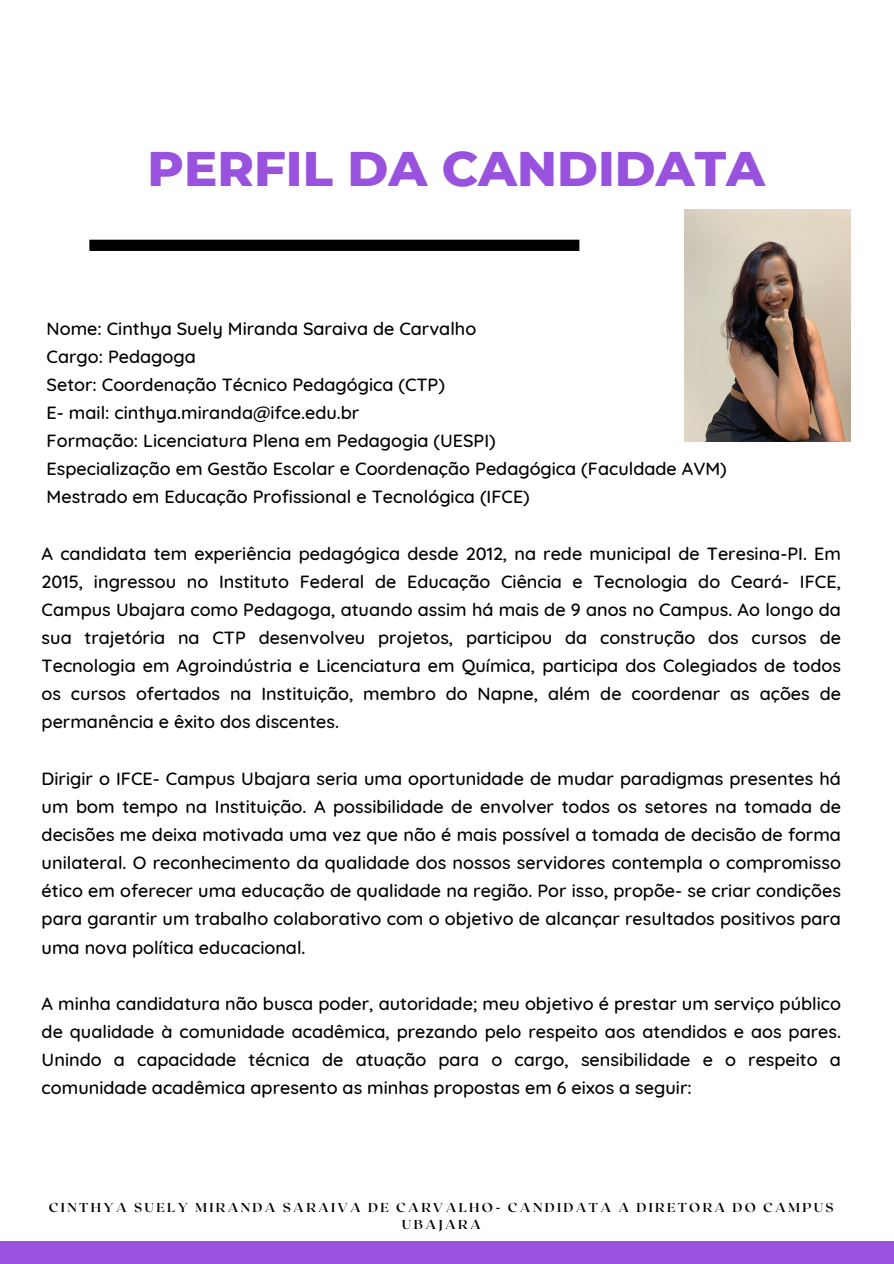
<style>
.page{position:relative;width:894px;height:1264px;background:#fff}
.page>*{position:absolute;margin:0;border:0;box-sizing:border-box;transform-origin:0 0}
.t1{font:800 49.5px "Montserrat";color:#9852dd}
.t2{font:500 18px/28.2px "Quicksand";color:#000;text-align:justify}
.t3{font:700 12.9px/17.2px "Roxborough CF";letter-spacing:.18em;color:#000;text-align:center}
</style>
<div class="page">
<div style="left:0;top:1241px;width:893px;height:22px;background:#9852dd"></div>
<div style="left:89px;top:240px;width:490px;height:11px;background:#000"></div>
<img style="left:684px;top:210px;width:166px;height:231px">
<h2 class="t1" style="left:148px;top:138px;width:619px">PERFIL DA CANDIDATA</h2>
<h1 class="t2" style="left:47px;top:314px;width:681px;text-align:left">Nome: Cinthya Suely Miranda Saraiva de Carvalho<br>Cargo: Pedagoga<br>Setor: Coordenação Técnico Pedagógica (CTP)<br>E- mail: cinthya.miranda@ifce.edu.br<br>Formação: Licenciatura Plena em Pedagogia (UESPI)<br>Especialização em Gestão Escolar e Coordenação Pedagógica (Faculdade AVM)<br>Mestrado em Educação Profissional e Tecnológica (IFCE)</h1>
<p class="t2" style="left:42px;top:539px;width:800px">A candidata tem experiência pedagógica desde 2012, na rede municipal de Teresina-PI. Em 2015, ingressou no Instituto Federal de Educação Ciência e Tecnologia do Ceará- IFCE, Campus Ubajara como Pedagoga, atuando assim há mais de 9 anos no Campus. Ao longo da sua trajetória na CTP desenvolveu projetos, participou da construção dos cursos de Tecnologia em Agroindústria e Licenciatura em Química, participa dos Colegiados de todos os cursos ofertados na Instituição, membro do Napne, além de coordenar as ações de permanência e êxito dos discentes.</p>
<h2 class="t2" style="left:42px;top:764px;width:800px">Dirigir o IFCE- Campus Ubajara seria uma oportunidade de mudar paradigmas presentes há um bom tempo na Instituição. A possibilidade de envolver todos os setores na tomada de decisões me deixa motivada uma vez que não é mais possível a tomada de decisão de forma unilateral. O reconhecimento da qualidade dos nossos servidores contempla o compromisso ético em oferecer uma educação de qualidade na região. Por isso, propõe- se criar condições para garantir um trabalho colaborativo com o objetivo de alcançar resultados positivos para uma nova política educacional.</h2>
<h2 class="t2" style="left:42px;top:989px;width:800px">A minha candidatura não busca poder, autoridade; meu objetivo é prestar um serviço público de qualidade à comunidade acadêmica, prezando pelo respeito aos atendidos e aos pares.<br>Unindo a capacidade técnica de atuação para o cargo, sensibilidade e o respeito a comunidade acadêmica apresento as minhas propostas em 6 eixos a seguir:</h2>
<p class="t3" style="left:49px;top:1198px;width:786px">CINTHYA SUELY MIRANDA SARAIVA DE CARVALHO- CANDIDATA A DIRETORA DO CAMPUS<br>UBAJARA</p>
</div>
